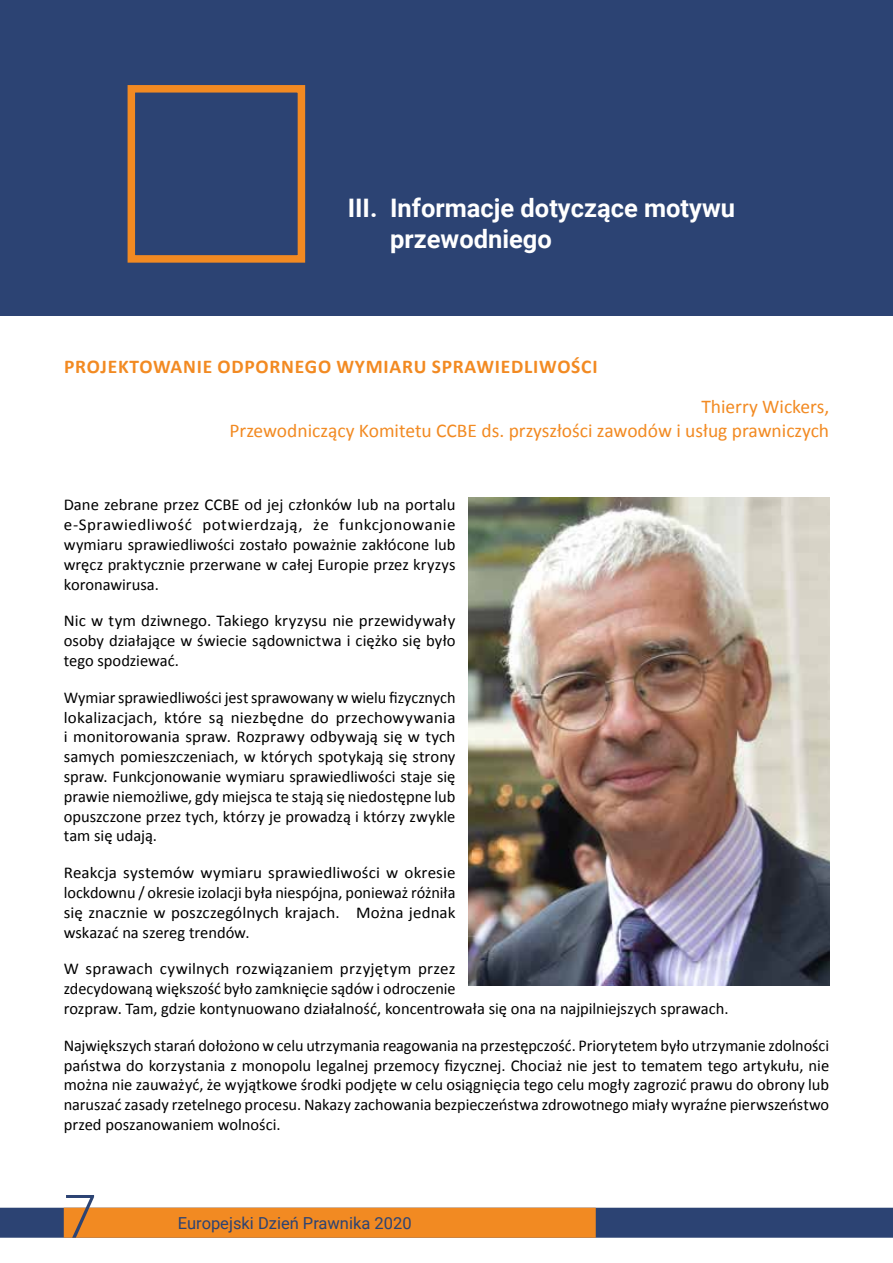
<style>
.page{position:relative;width:893px;height:1263px;background:#fff}
.page>*{position:absolute;margin:0;border:0;box-sizing:border-box;transform-origin:0 0}
.t1{font:300 60px "Roboto";color:#2c4373}
.t2{font:700 25.5px/30.6px "Roboto";color:#fff}
.t3{font:19.5px/23.4px "Calibri";color:#f28a22;text-align:right}
.t4{font:700 19.5px "Calibri";letter-spacing:.04em;color:#f28a22}
.t5{font:16.5px/19.8px "Calibri";color:#000;text-align:justify}
.t6{font:16.5px "Roboto";color:#2c4373}
</style>
<div class="page">
<div style="left:0;top:0;width:893px;height:316px;background:#2c4373"></div>
<div style="left:0;top:1208px;width:893px;height:30px;background:#2c4373"></div>
<div style="left:64px;top:1208px;width:532px;height:30px;background:#f28a22"></div>
<div style="left:128px;top:85px;width:177px;height:178px;border:8px solid #f28a22"></div>
<img style="left:468px;top:498px;width:362px;height:488px">
<h2 class="t2" style="left:390px;top:192px;width:346px;text-indent:-43px">III. Informacje dotyczące motywu przewodniego</h2>
<p class="t4" style="left:64px;top:353px;width:535px">PROJEKTOWANIE ODPORNEGO WYMIARU SPRAWIEDLIWOŚCI</p>
<p class="t3" style="left:229px;top:395px;width:601px">Thierry Wickers,<br>Przewodniczący Komitetu CCBE ds. przyszłości zawodów i usług prawniczych</p>
<p class="t5" style="left:64px;top:494px;width:393px">Dane zebrane przez CCBE od jej członków lub na portalu e-Sprawiedliwość potwierdzają, że funkcjonowanie wymiaru sprawiedliwości zostało poważnie zakłócone lub wręcz praktycznie przerwane w całej Europie przez kryzys koronawirusa.</p>
<p class="t5" style="left:64px;top:610px;width:393px">Nic w tym dziwnego. Takiego kryzysu nie przewidywały osoby działające w świecie sądownictwa i ciężko się było tego spodziewać.</p>
<p class="t5" style="left:64px;top:687px;width:393px">Wymiar sprawiedliwości jest sprawowany w wielu fizycznych lokalizacjach, które są niezbędne do przechowywania i monitorowania spraw. Rozprawy odbywają się w tych samych pomieszczeniach, w których spotykają się strony spraw. Funkcjonowanie wymiaru sprawiedliwości staje się prawie niemożliwe, gdy miejsca te stają się niedostępne lub opuszczone przez tych, którzy je prowadzą i którzy zwykle tam się udają.</p>
<p class="t5" style="left:64px;top:862px;width:393px">Reakcja systemów wymiaru sprawiedliwości w okresie lockdownu / okresie izolacji była niespójna, ponieważ różniła się znacznie w poszczególnych krajach. Można jednak wskazać na szereg trendów.</p>
<p class="t5" style="left:64px;top:958px;width:666px;text-align:left">W sprawach cywilnych rozwiązaniem przyjętym przez<br>zdecydowaną większość było zamknięcie sądów i odroczenie<br>rozpraw. Tam, gdzie kontynuowano działalność, koncentrowała się ona na najpilniejszych sprawach.</p>
<p class="t5" style="left:64px;top:1035px;width:767px">Największych starań dołożono w celu utrzymania reagowania na przestępczość. Priorytetem było utrzymanie zdolności państwa do korzystania z monopolu legalnej przemocy fizycznej. Chociaż nie jest to tematem tego artykułu, nie można nie zauważyć, że wyjątkowe środki podjęte w celu osiągnięcia tego celu mogły zagrozić prawu do obrony lub naruszać zasady rzetelnego procesu. Nakazy zachowania bezpieczeństwa zdrowotnego miały wyraźne pierwszeństwo przed poszanowaniem wolności.</p>
<h1 class="t1" style="left:64px;top:1174px;width:35px">7</h1>
<p class="t6" style="left:178px;top:1211px;width:235px">Europejski Dzień Prawnika 2020</p>
</div>
